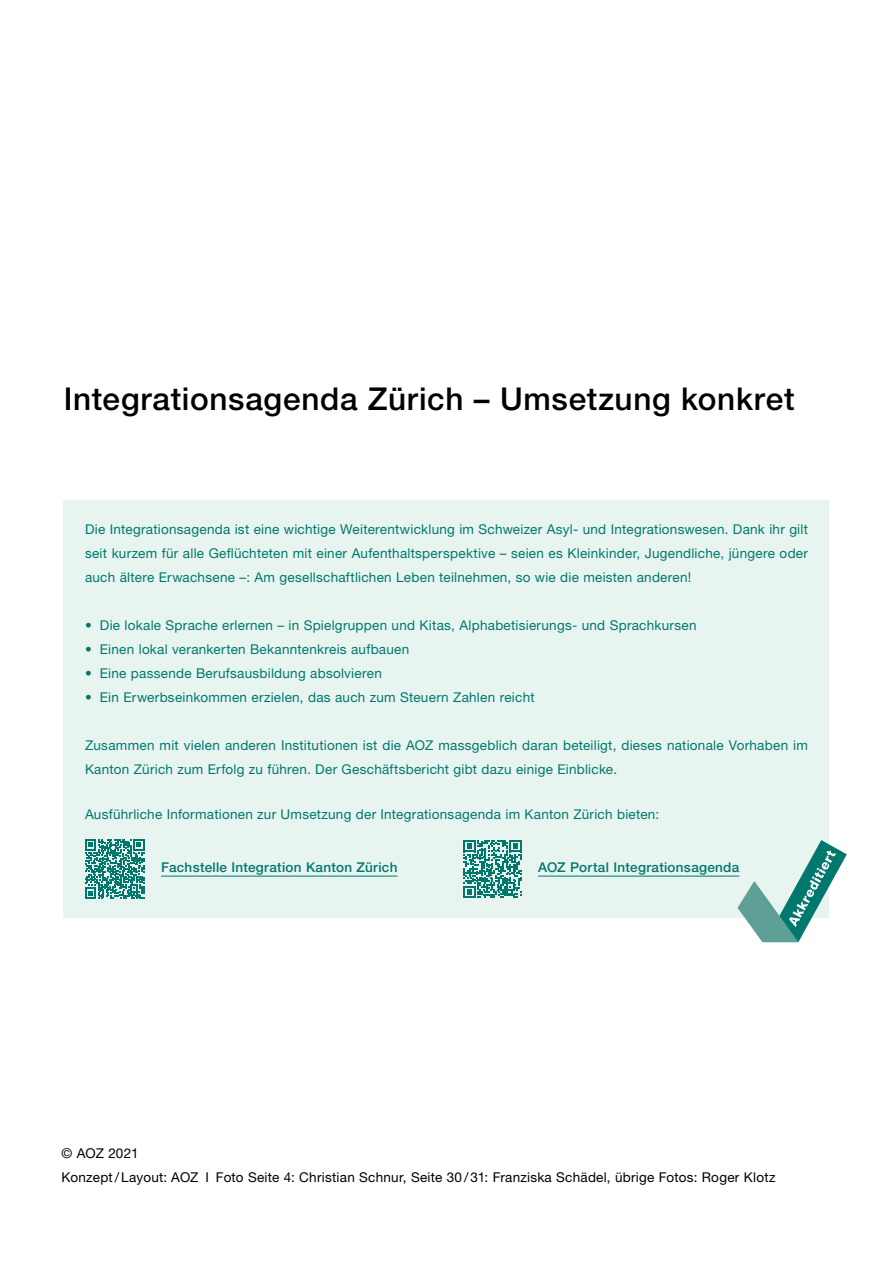
<style>
.page{position:relative;width:893px;height:1263px;background:#fff}
.page>*{position:absolute;margin:0;border:0;box-sizing:border-box;transform-origin:0 0}
.t1{font:500 31.5px "Helvetica Neue LT Pro";letter-spacing:.02em;color:#000}
.t2{font:13.5px/24px "Helvetica Neue LT Pro";letter-spacing:.02em;color:#00786d;text-align:justify}
.t3{font:13.5px/24px "Helvetica Neue LT Pro";letter-spacing:.02em;color:#000}
.t4{font:500 13.5px "Helvetica Neue LT Pro";letter-spacing:.02em;color:#00786d}
</style>
<div class="page">
<div style="left:64px;top:500px;width:765px;height:418px;background:#e8f4f0"></div>
<svg style="left:738px;top:840px;width:109px;height:102px"></svg>
<svg style="left:85px;top:839px;width:59px;height:60px"></svg>
<hr style="left:161px;top:876px;width:236px;height:1px;background:#00786d">
<svg style="left:463px;top:840px;width:58px;height:58px"></svg>
<hr style="left:538px;top:876px;width:201px;height:1px;background:#00786d">
<h1 class="t1" style="left:64px;top:380px;width:732px">Integrationsagenda Zürich – Umsetzung konkret</h1>
<p class="t2" style="left:85px;top:517px;width:724px">Die Integrationsagenda ist eine wichtige Weiterentwicklung im Schweizer Asyl- und Integrationswesen. Dank ihr gilt seit kurzem für alle Geflüchteten mit einer Aufenthaltsperspektive – seien es Kleinkinder, Jugendliche, jüngere oder auch ältere Erwachsene –: Am gesellschaftlichen Leben teilnehmen, so wie die meisten anderen!</p>
<p class="t2" style="left:85px;top:613px;width:613px">• Die lokale Sprache erlernen – in Spielgruppen und Kitas, Alphabetisierungs- und Sprachkursen</p>
<p class="t2" style="left:85px;top:637px;width:326px">• Einen lokal verankerten Bekanntenkreis aufbauen</p>
<p class="t2" style="left:85px;top:661px;width:298px">• Eine passende Berufsausbildung absolvieren</p>
<p class="t2" style="left:85px;top:685px;width:451px">• Ein Erwerbseinkommen erzielen, das auch zum Steuern Zahlen reicht</p>
<p class="t2" style="left:85px;top:733px;width:724px">Zusammen mit vielen anderen Institutionen ist die AOZ massgeblich daran beteiligt, dieses nationale Vorhaben im<br>Kanton Zürich zum Erfolg zu führen. Der Geschäftsbericht gibt dazu einige Einblicke.</p>
<p class="t2" style="left:85px;top:802px;width:576px">Ausführliche Informationen zur Umsetzung der Integrationsagenda im Kanton Zürich bieten:</p>
<p class="t4" style="left:161px;top:859px;width:238px">Fachstelle Integration Kanton Zürich</p>
<p class="t4" style="left:538px;top:859px;width:203px">AOZ Portal Integrationsagenda</p>
<p class="t3" style="left:62px;top:1141px;width:715px">© AOZ 2021<br>Konzept/ Layout: AOZ I Foto Seite 4: Christian Schnur, Seite 30 / 31: Franziska Schädel, übrige Fotos: Roger Klotz</p>
</div>
